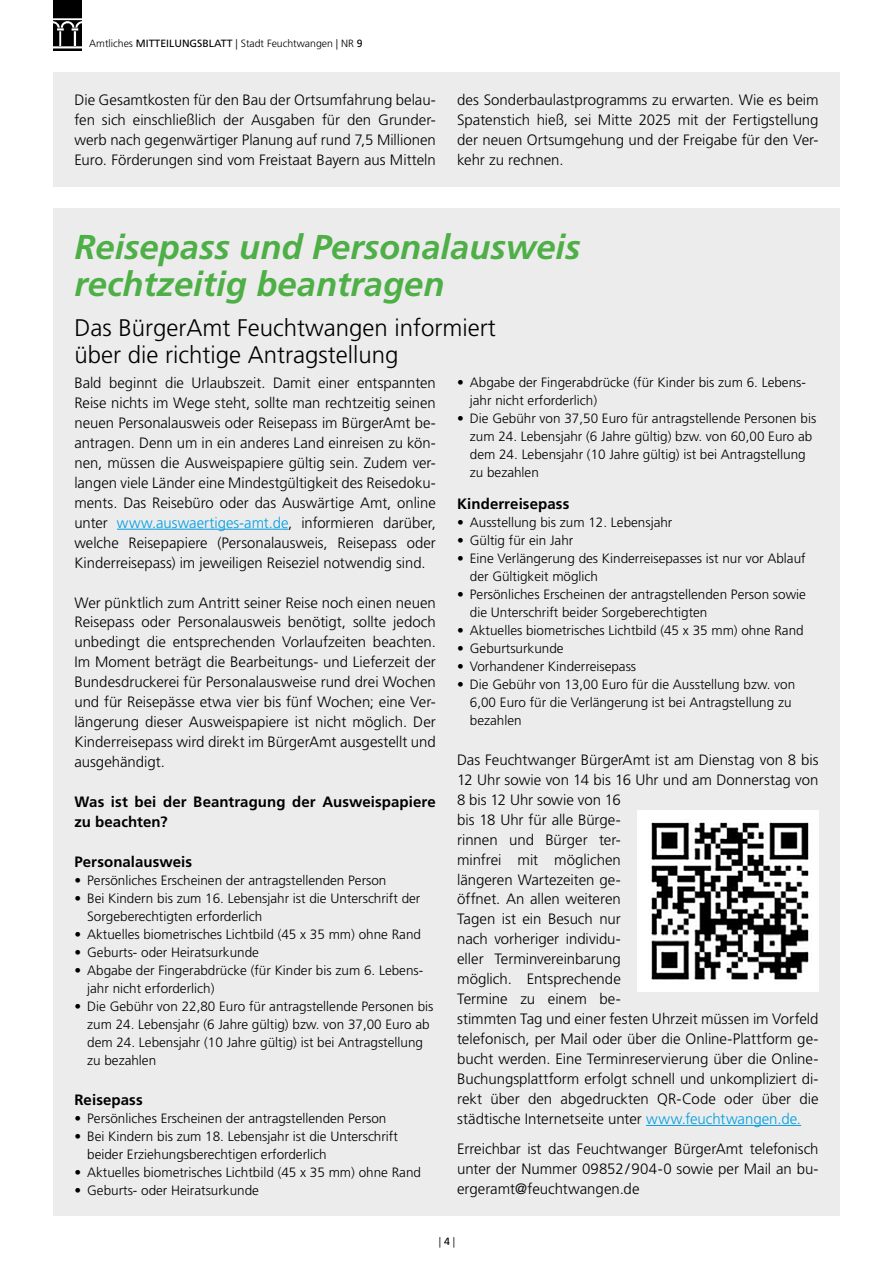
<style>
.page{position:relative;width:893px;height:1263px;background:#fff}
.page>*{position:absolute;margin:0;border:0;box-sizing:border-box;transform-origin:0 0}
.t1{font:italic 700 34.5px/37.5px "Frutiger";color:#4daf46}
.t2{font:300 24px/27px "Frutiger";color:#000}
.t3{font:300 15px/20px "Frutiger";color:#000;text-align:justify}
.t4{font:700 15px/20px "Frutiger";letter-spacing:.005em;color:#000}
.t5{font:300 13.5px/18px "Frutiger";color:#000}
.t6{font:300 10.5px "Frutiger";color:#000}
.s1{font-weight:400}
.s2{color:#009ee3}
</style>
<div class="page">
<img style="left:53px;top:1px;width:28px;height:50px">
<svg style="left:53px;top:0;width:28px;height:1px"></svg>
<div style="left:53px;top:208px;width:787px;height:1008px;background:#ececec"></div>
<div style="left:53px;top:72px;width:787px;height:115px;background:#ececec"></div>
<hr style="left:646px;top:1125px;width:155px;height:1px;background:#009ee3">
<img style="left:638px;top:810px;width:181px;height:181px">
<hr style="left:117px;top:529px;width:171px;height:1px;background:#009ee3">
<p class="t6" style="left:89px;top:37px;width:275px">Amtliches <span class="s1">MITTEILUNGSBLATT</span> | Stadt Feuchtwangen | NR <span class="s1">9</span></p>
<p class="t3" style="left:74px;top:90px;width:363px">Die Gesamtkosten für den Bau der Ortsumfahrung belau&shy;fen sich einschließlich der Ausgaben für den Grunder&shy;werb nach gegenwärtiger Planung auf rund 7,5 Millionen Euro. Förderungen sind vom Freistaat Bayern aus Mitteln</p>
<p class="t3" style="left:457px;top:90px;width:363px">des Sonderbaulastprogramms zu erwarten. Wie es beim Spatenstich hieß, sei Mitte 2025 mit der Fertigstellung der neuen Ortsumgehung und der Freigabe für den Ver&shy;kehr zu rechnen.</p>
<h1 class="t1" style="left:74px;top:228px;width:508px">Reisepass und Personalausweis rechtzeitig beantragen</h1>
<h2 class="t2" style="left:74px;top:314px;width:423px">Das BürgerAmt Feuchtwangen informiert über die richtige Antragstellung</h2>
<p class="t3" style="left:74px;top:373px;width:363px">Bald beginnt die Urlaubszeit. Damit einer entspannten Reise nichts im Wege steht, sollte man rechtzeitig seinen neuen Personalausweis oder Reisepass im BürgerAmt be&shy;antragen. Denn um in ein anderes Land einreisen zu kön&shy;nen, müssen die Ausweispapiere gültig sein. Zudem ver&shy;langen viele Länder eine Mindestgültigkeit des Reisedoku&shy;ments. Das Reisebüro oder das Auswärtige Amt, online unter <span class="s2">www.auswaertiges-amt.de</span>, informieren darüber, welche Reisepapiere (Personalausweis, Reisepass oder Kinderreisepass) im jeweiligen Reiseziel notwendig sind.</p>
<p class="t3" style="left:74px;top:592px;width:363px">Wer pünktlich zum Antritt seiner Reise noch einen neuen Reisepass oder Personalausweis benötigt, sollte jedoch unbedingt die entsprechenden Vorlaufzeiten beachten.<br>Im Moment beträgt die Bearbeitungs- und Lieferzeit der Bundesdruckerei für Personalausweise rund drei Wochen und für Reisepässe etwa vier bis fünf Wochen; eine Ver&shy;längerung dieser Ausweispapiere ist nicht möglich. Der Kinderreisepass wird direkt im BürgerAmt ausgestellt und ausgehändigt.</p>
<p class="t4" style="left:74px;top:792px;width:363px">Was ist bei der Beantragung der Ausweispapiere zu beachten?</p>
<p class="t4" style="left:74px;top:852px;width:119px">Personalausweis</p>
<p class="t5" style="left:74px;top:871px;width:314px">• Persönliches Erscheinen der antragstellenden Person</p>
<p class="t5" style="left:87px;top:889px;width:335px;text-indent:-13px">• Bei Kindern bis zum 16. Lebensjahr ist die Unterschrift der<br>Sorgeberechtigten erforderlich</p>
<p class="t5" style="left:74px;top:925px;width:348px">• Aktuelles biometrisches Lichtbild (45 x 35 mm) ohne Rand</p>
<p class="t5" style="left:74px;top:943px;width:186px">• Geburts- oder Heiratsurkunde</p>
<p class="t5" style="left:87px;top:961px;width:338px;text-indent:-13px">• Abgabe der Fingerabdrücke (für Kinder bis zum 6. Lebens&shy;jahr nicht erforderlich)</p>
<p class="t5" style="left:87px;top:997px;width:348px;text-indent:-13px">• Die Gebühr von 22,80 Euro für antragstellende Personen bis zum 24. Lebensjahr (6 Jahre gültig) bzw. von 37,00 Euro ab dem 24. Lebensjahr (10 Jahre gültig) ist bei Antragstellung zu bezahlen</p>
<p class="t4" style="left:74px;top:1090px;width:70px">Reisepass</p>
<p class="t5" style="left:74px;top:1109px;width:314px">• Persönliches Erscheinen der antragstellenden Person</p>
<p class="t5" style="left:87px;top:1127px;width:312px;text-indent:-13px">• Bei Kindern bis zum 18. Lebensjahr ist die Unterschrift beider Erziehungsberechtigen erforderlich</p>
<p class="t5" style="left:74px;top:1163px;width:348px">• Aktuelles biometrisches Lichtbild (45 x 35 mm) ohne Rand</p>
<p class="t5" style="left:74px;top:1181px;width:186px">• Geburts- oder Heiratsurkunde</p>
<p class="t5" style="left:470px;top:373px;width:338px;text-indent:-13px">• Abgabe der Fingerabdrücke (für Kinder bis zum 6. Lebens&shy;jahr nicht erforderlich)</p>
<p class="t5" style="left:470px;top:409px;width:348px;text-indent:-13px">• Die Gebühr von 37,50 Euro für antragstellende Personen bis zum 24. Lebensjahr (6 Jahre gültig) bzw. von 60,00 Euro ab dem 24. Lebensjahr (10 Jahre gültig) ist bei Antragstellung zu bezahlen</p>
<p class="t4" style="left:457px;top:494px;width:114px">Kinderreisepass</p>
<p class="t5" style="left:457px;top:513px;width:217px">• Ausstellung bis zum 12. Lebensjahr</p>
<p class="t5" style="left:457px;top:531px;width:118px">• Gültig für ein Jahr</p>
<p class="t5" style="left:470px;top:549px;width:337px;text-indent:-13px">• Eine Verlängerung des Kinderreisepasses ist nur vor Ablauf der Gültigkeit möglich</p>
<p class="t5" style="left:470px;top:585px;width:338px;text-indent:-13px">• Persönliches Erscheinen der antragstellenden Person sowie die Unterschrift beider Sorgeberechtigten</p>
<p class="t5" style="left:457px;top:621px;width:348px">• Aktuelles biometrisches Lichtbild (45 x 35 mm) ohne Rand</p>
<p class="t5" style="left:457px;top:639px;width:108px">• Geburtsurkunde</p>
<p class="t5" style="left:457px;top:657px;width:181px">• Vorhandener Kinderreisepass</p>
<p class="t5" style="left:470px;top:675px;width:327px;text-indent:-13px">• Die Gebühr von 13,00 Euro für die Ausstellung bzw. von<br>6,00 Euro für die Verlängerung ist bei Antragstellung zu bezahlen</p>
<p class="t3" style="left:457px;top:750px;width:363px;text-align:left">Das Feuchtwanger BürgerAmt ist am Dienstag von 8 bis 12 Uhr sowie von 14 bis 16 Uhr und am Donnerstag von 8 bis 12 Uhr sowie von 16<br>bis 18 Uhr für alle Bürge-<br>rinnen und Bürger ter-<br>minfrei mit möglichen<br>längeren Wartezeiten ge-<br>öffnet. An allen weiteren<br>Tagen ist ein Besuch nur<br>nach vorheriger individu-<br>eller Terminvereinbarung<br>möglich. Entsprechende<br>Termine zu einem be-<br>stimmten Tag und einer festen Uhrzeit müssen im Vorfeld telefonisch, per Mail oder über die Online-Plattform ge&shy;bucht werden. Eine Terminreservierung über die Online-Buchungsplattform erfolgt schnell und unkompliziert di&shy;rekt über den abgedruckten QR-Code oder über die städtische Internetseite unter <span class="s2">www.feuchtwangen.de.</span></p>
<p class="t3" style="left:457px;top:1139px;width:363px">Erreichbar ist das Feuchtwanger BürgerAmt telefonisch unter der Nummer 09852/904-0 sowie per Mail an bu&shy;ergeramt@feuchtwangen.de</p>
<p class="t6" style="left:439px;top:1236px;width:18px">| <span class="s1">4</span> |</p>
</div>
